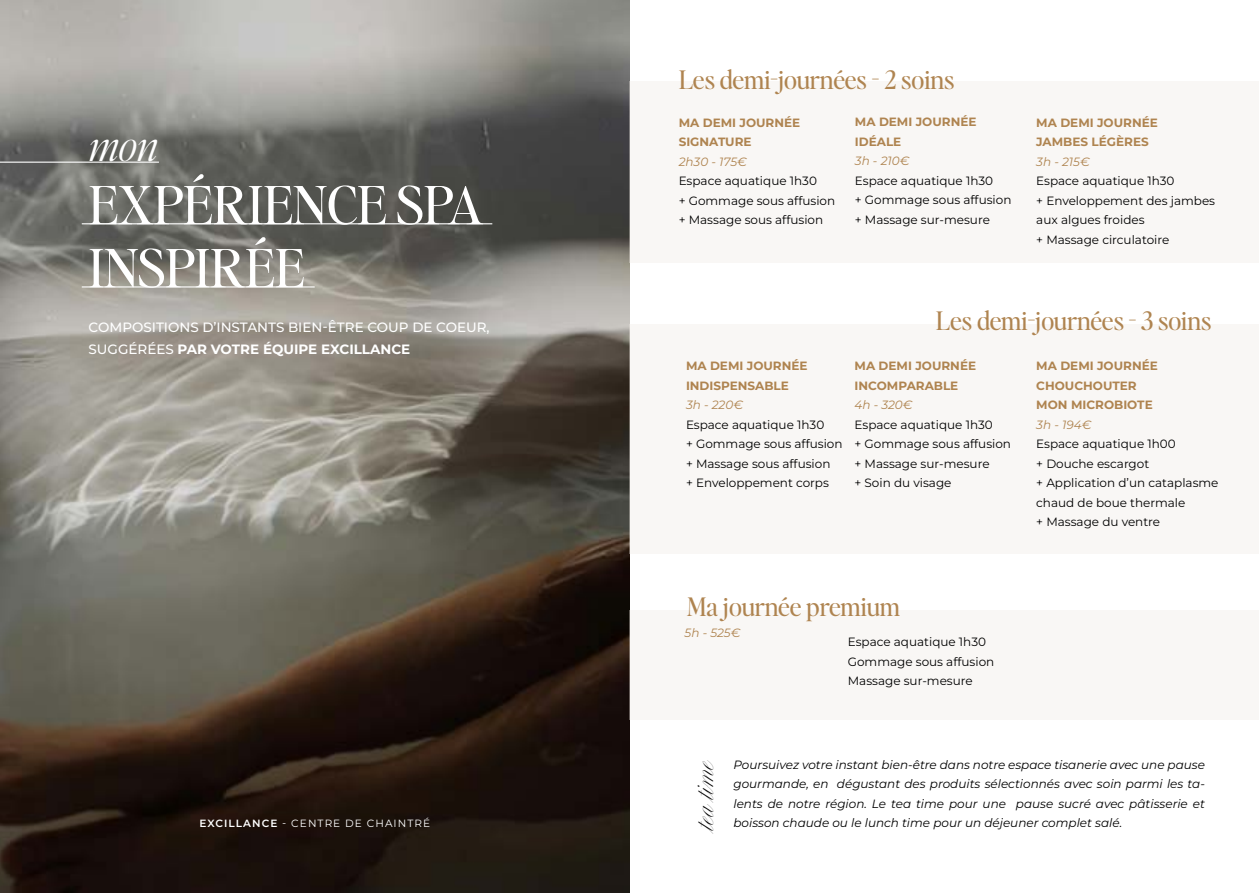
<style>
.page{position:relative;width:1259px;height:893px;background:#fff}
.page>*{position:absolute;margin:0;border:0;box-sizing:border-box;transform-origin:0 0}
.t1{font:52.5px/63px "Editor's Note";color:#fff}
.t2{font:italic 300 42px "Editor's Note";color:#fff}
.t3{font:30px "Medusa";color:#000}
.t4{font:25.5px "Editor's Note";color:#af8450}
.t5{font:500 13.5px/22.5px "Montserrat";color:#fff}
.t6{font:12px/19.5px "Montserrat";color:#000}
.t7{font:italic 12px/19.5px "Montserrat";color:#000;text-align:justify}
.t8{font:700 12px/19.5px "Montserrat";color:#af8450}
.t9{font:italic 12px "Montserrat";color:#af8450}
.t10{font:10.5px "Montserrat";letter-spacing:.1em;color:#fff}
.s1{font-weight:700}
.s2{font-weight:600}
</style>
<div class="page">
<img style="left:0;top:0;width:629px;height:893px">
<hr style="left:82px;top:223px;width:410px;height:1px;background:#fff">
<hr style="left:82px;top:286px;width:233px;height:1px;background:#fff">
<div style="left:629px;top:611px;width:630px;height:109px;background:#f9f7f5"></div>
<div style="left:629px;top:324px;width:630px;height:229px;background:#f9f7f5"></div>
<div style="left:629px;top:82px;width:630px;height:181px;background:#f9f7f5"></div>
<hr style="left:0;top:162px;width:159px;height:1px;background:#fff">
<h2 class="t2" style="left:89px;top:116px;width:71px">mon</h2>
<h1 class="t1" style="left:89px;top:172px;width:396px">EXPÉRIENCE SPA<br>INSPIRÉE</h1>
<p class="t5" style="left:89px;top:315px;width:402px">COMPOSITIONS D’INSTANTS BIEN-ÊTRE COUP DE COEUR,<br>SUGGÉRÉES <span class="s1">PAR VOTRE ÉQUIPE EXCILLANCE</span></p>
<p class="t10" style="left:199px;top:816px;width:232px"><span class="s2">EXCILLANCE</span> - CENTRE DE CHAINTRÉ</p>
<h3 class="t4" style="left:678px;top:61px;width:277px">Les demi-journées - 2 soins</h3>
<p class="t8" style="left:855px;top:112px;width:123px">MA DEMI JOURNÉE<br>IDÉALE</p>
<p class="t9" style="left:855px;top:153px;width:56px">3h - 210€</p>
<p class="t6" style="left:855px;top:170px;width:158px">Espace aquatique 1h30<br>+ Gommage sous affusion + Massage sur-mesure</p>
<p class="t8" style="left:678px;top:112px;width:123px">MA DEMI JOURNÉE<br>SIGNATURE</p>
<p class="t9" style="left:678px;top:153px;width:70px">2h30 - 175€</p>
<p class="t6" style="left:678px;top:171px;width:158px">Espace aquatique 1h30<br>+ Gommage sous affusion + Massage sous affusion</p>
<p class="t8" style="left:1036px;top:112px;width:123px">MA DEMI JOURNÉE<br>JAMBES LÉGÈRES</p>
<p class="t9" style="left:1036px;top:153px;width:55px">3h - 215€</p>
<p class="t6" style="left:1036px;top:171px;width:180px">Espace aquatique 1h30<br>+ Enveloppement des jambes aux algues froides<br>+ Massage circulatoire</p>
<p class="t8" style="left:686px;top:356px;width:123px">MA DEMI JOURNÉE<br>INDISPENSABLE</p>
<p class="t9" style="left:686px;top:397px;width:58px">3h - 220€</p>
<p class="t6" style="left:686px;top:414px;width:158px">Espace aquatique 1h30<br>+ Gommage sous affusion + Massage sous affusion<br>+ Enveloppement corps</p>
<h3 class="t4" style="left:936px;top:302px;width:277px">Les demi-journées - 3 soins</h3>
<p class="t8" style="left:854px;top:356px;width:123px">MA DEMI JOURNÉE<br>INCOMPARABLE</p>
<p class="t9" style="left:854px;top:397px;width:59px">4h - 320€</p>
<p class="t6" style="left:854px;top:414px;width:158px">Espace aquatique 1h30<br>+ Gommage sous affusion + Massage sur-mesure<br>+ Soin du visage</p>
<p class="t8" style="left:1036px;top:356px;width:123px">MA DEMI JOURNÉE<br>CHOUCHOUTER<br>MON MICROBIOTE</p>
<p class="t9" style="left:1036px;top:416px;width:57px">3h - 194€</p>
<p class="t6" style="left:1036px;top:434px;width:184px">Espace aquatique 1h00<br>+ Douche escargot<br>+ Application d’un cataplasme chaud de boue thermale<br>+ Massage du ventre</p>
<h3 class="t4" style="left:687px;top:588px;width:215px">Ma journée premium</h3>
<p class="t6" style="left:848px;top:632px;width:148px">Espace aquatique 1h30<br>Gommage sous affusion<br>Massage sur-mesure</p>
<p class="t9" style="left:684px;top:624px;width:57px">5h - 525€</p>
<h3 class="t3" style="left:685px;top:830px;width:74px;rotate:-90deg">tea time</h3>
<p class="t7" style="left:733px;top:755px;width:473px">Poursuivez votre instant bien-être dans notre espace tisanerie avec une pause gourmande, en dégustant des produits sélectionnés avec soin parmi les ta&shy;lents de notre région. Le tea time pour une pause sucré avec pâtisserie et boisson chaude ou le lunch time pour un déjeuner complet salé.</p>
</div>
